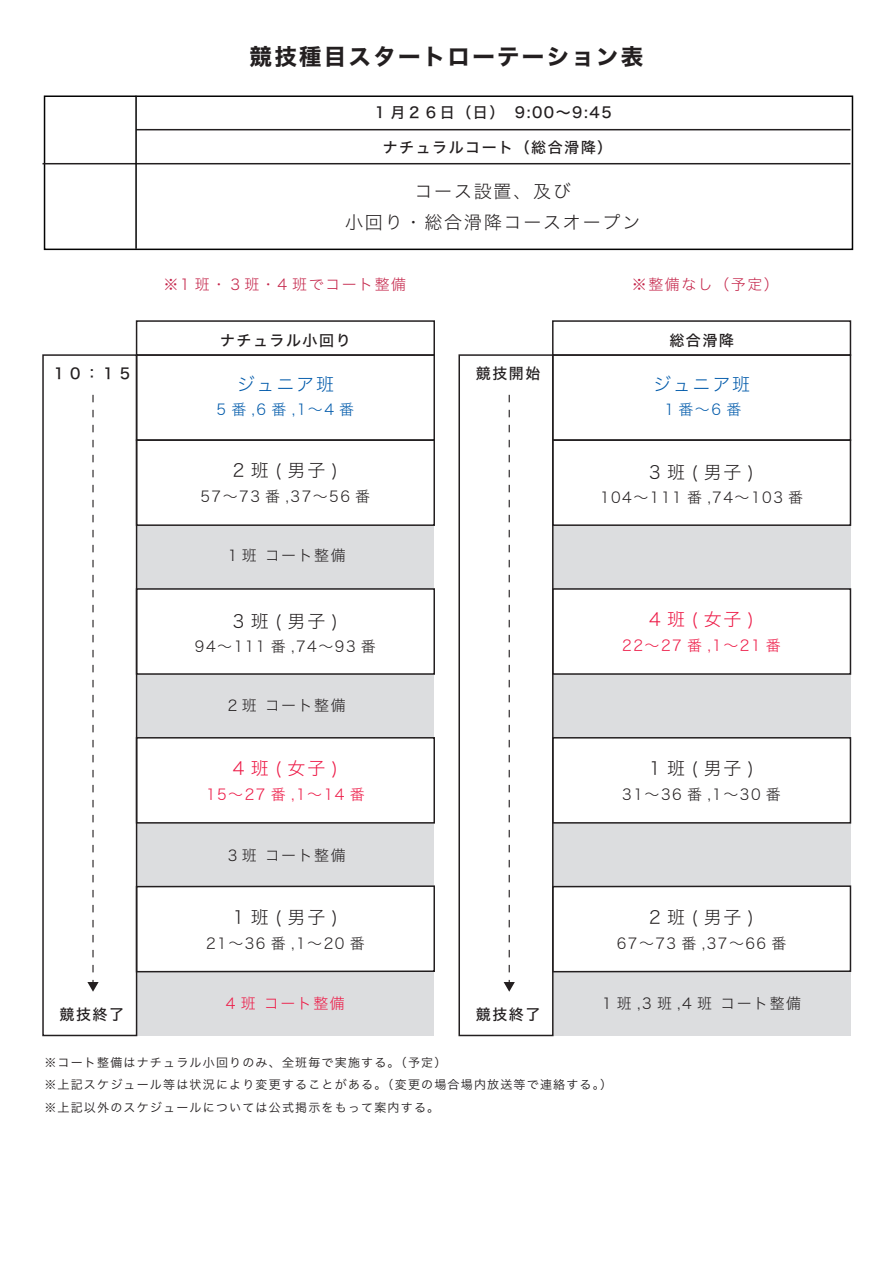
<style>
.page{position:relative;width:893px;height:1263px;background:#fff}
.page>*{position:absolute;margin:0;border:0;box-sizing:border-box;transform-origin:0 0}
.t1{font:22.5px "Hiragino Sans W7";letter-spacing:.1em;color:#231f20}
.t2{font:18px/31.5px "Hiragino Sans W2";letter-spacing:.1em;color:#231f20;text-align:center}
.t3{font:18px "Hiragino Sans W2";letter-spacing:.225em;color:#ed1845}
.t4{font:18px "Hiragino Sans W2";letter-spacing:.1em;color:#015aaa}
.t5{font:15px "Hiragino Sans W2";letter-spacing:.1em;color:#231f20}
.t6{font:15px "Hiragino Sans W5";letter-spacing:.1em;color:#231f20}
.t7{font:15px "Hiragino Sans W2";letter-spacing:.1em;color:#ed1845}
.t8{font:15px "Hiragino Sans W2";letter-spacing:.1em;color:#c42449}
.t9{font:15px "Hiragino Sans W2";letter-spacing:.35em;color:#015aaa}
.t10{font:12px/22.5px "Hiragino Sans W3";letter-spacing:.1em;color:#231f20}
</style>
<div class="page">
<div style="left:44px;top:95px;width:809px;height:155px;background:#fff;border:2px solid #030303"></div>
<hr style="left:136px;top:129px;width:714px;height:1px;background:#231f20">
<hr style="left:43px;top:163px;width:807px;height:1px;background:#231f20">
<hr style="left:135px;top:96px;width:2px;height:153px;background:#030303">
<div style="left:137px;top:525px;width:297px;height:64px;background:#dcdddf"></div>
<div style="left:137px;top:674px;width:297px;height:64px;background:#dcdddf"></div>
<div style="left:137px;top:823px;width:297px;height:64px;background:#dcdddf"></div>
<div style="left:137px;top:972px;width:297px;height:63px;background:#dcdddf"></div>
<svg style="left:87px;top:395px;width:12px;height:597px"></svg>
<div style="left:136px;top:439px;width:299px;height:87px;border:2px solid #231f20"></div>
<div style="left:136px;top:588px;width:299px;height:87px;border:2px solid #231f20"></div>
<div style="left:136px;top:737px;width:299px;height:87px;border:2px solid #231f20"></div>
<svg style="left:137px;top:885px;width:298px;height:88px"></svg>
<div style="left:42px;top:354px;width:95px;height:682px;border:2px solid #231f20"></div>
<div style="left:136px;top:320px;width:299px;height:36px;border:2px solid #231f20"></div>
<div style="left:553px;top:525px;width:297px;height:64px;background:#dcdddf"></div>
<div style="left:553px;top:674px;width:297px;height:64px;background:#dcdddf"></div>
<div style="left:553px;top:823px;width:297px;height:64px;background:#dcdddf"></div>
<div style="left:553px;top:972px;width:297px;height:63px;background:#dcdddf"></div>
<svg style="left:504px;top:395px;width:11px;height:597px"></svg>
<div style="left:552px;top:439px;width:299px;height:87px;border:2px solid #231f20"></div>
<div style="left:552px;top:588px;width:299px;height:87px;border:2px solid #231f20"></div>
<div style="left:552px;top:737px;width:299px;height:87px;border:2px solid #231f20"></div>
<svg style="left:554px;top:885px;width:298px;height:88px"></svg>
<div style="left:458px;top:354px;width:96px;height:682px;border:2px solid #231f20"></div>
<div style="left:552px;top:320px;width:299px;height:36px;border:2px solid #231f20"></div>
<h1 class="t1" style="left:250px;top:39px;width:395px">競技種目スタートローテーション表</h1>
<p class="t6" style="left:375px;top:99px;width:238px">1 月２６日（日）　9:00～9:45</p>
<p class="t6" style="left:383px;top:133px;width:231px">ナチュラルコート（総合滑降）</p>
<p class="t2" style="left:345px;top:174px;width:297px">コース設置、及び<br>小回り・総合滑降コースオープン</p>
<p class="t8" style="left:163px;top:271px;width:244px">※1 班・３班・4 班でコート整備</p>
<p class="t8" style="left:632px;top:271px;width:148px">※整備なし（予定）</p>
<p class="t6" style="left:51px;top:360px;width:82px">１０：１５</p>
<p class="t6" style="left:60px;top:1001px;width:66px">競技終了</p>
<p class="t6" style="left:220px;top:326px;width:132px">ナチュラル小回り</p>
<p class="t4" style="left:237px;top:368px;width:99px">ジュニア班</p>
<p class="t9" style="left:216px;top:396px;width:139px">5番,6番,1～4番</p>
<p class="t2" style="left:233px;top:454px;width:106px">2班(男子)</p>
<p class="t5" style="left:200px;top:483px;width:171px">57～73 番 ,37～56 番</p>
<p class="t5" style="left:225px;top:542px;width:122px">１班 コート整備</p>
<p class="t2" style="left:233px;top:604px;width:106px">3班(男子)</p>
<p class="t5" style="left:195px;top:633px;width:182px">94～111 番 ,74～93 番</p>
<p class="t5" style="left:225px;top:692px;width:122px">２班 コート整備</p>
<p class="t3" style="left:233px;top:753px;width:106px">4班(女子)</p>
<p class="t7" style="left:206px;top:781px;width:160px">15～27 番 ,1～14 番</p>
<p class="t5" style="left:225px;top:842px;width:122px">３班 コート整備</p>
<p class="t2" style="left:233px;top:900px;width:106px">1班(男子)</p>
<p class="t5" style="left:206px;top:929px;width:160px">21～36 番 ,1～20 番</p>
<p class="t7" style="left:226px;top:990px;width:120px">4 班 コート整備</p>
<p class="t6" style="left:476px;top:360px;width:66px">競技開始</p>
<p class="t6" style="left:476px;top:1001px;width:66px">競技終了</p>
<p class="t6" style="left:669px;top:326px;width:66px">総合滑降</p>
<p class="t4" style="left:653px;top:368px;width:99px">ジュニア班</p>
<p class="t9" style="left:662px;top:396px;width:81px">１番～6 番</p>
<p class="t2" style="left:649px;top:455px;width:106px">3班(男子)</p>
<p class="t5" style="left:600px;top:484px;width:205px">104～111 番 ,74～103 番</p>
<p class="t3" style="left:649px;top:604px;width:106px">4班(女子)</p>
<p class="t7" style="left:622px;top:632px;width:160px">22～27 番 ,1～21 番</p>
<p class="t2" style="left:649px;top:751px;width:106px">1班(男子)</p>
<p class="t5" style="left:622px;top:781px;width:160px">31～36 番 ,1～30 番</p>
<p class="t2" style="left:649px;top:900px;width:106px">2班(男子)</p>
<p class="t5" style="left:617px;top:929px;width:171px">67～73 番 ,37～66 番</p>
<p class="t5" style="left:602px;top:990px;width:201px">1 班 ,3 班 ,4 班 コート整備</p>
<p class="t10" style="left:44px;top:1050px;width:569px">※コート整備はナチュラル小回りのみ、全班毎で実施する。（予定）<br>※上記スケジュール等は状況により変更することがある。（変更の場合場内放送等で連絡する。）※上記以外のスケジュールについては公式掲示をもって案内する。</p>
</div>
